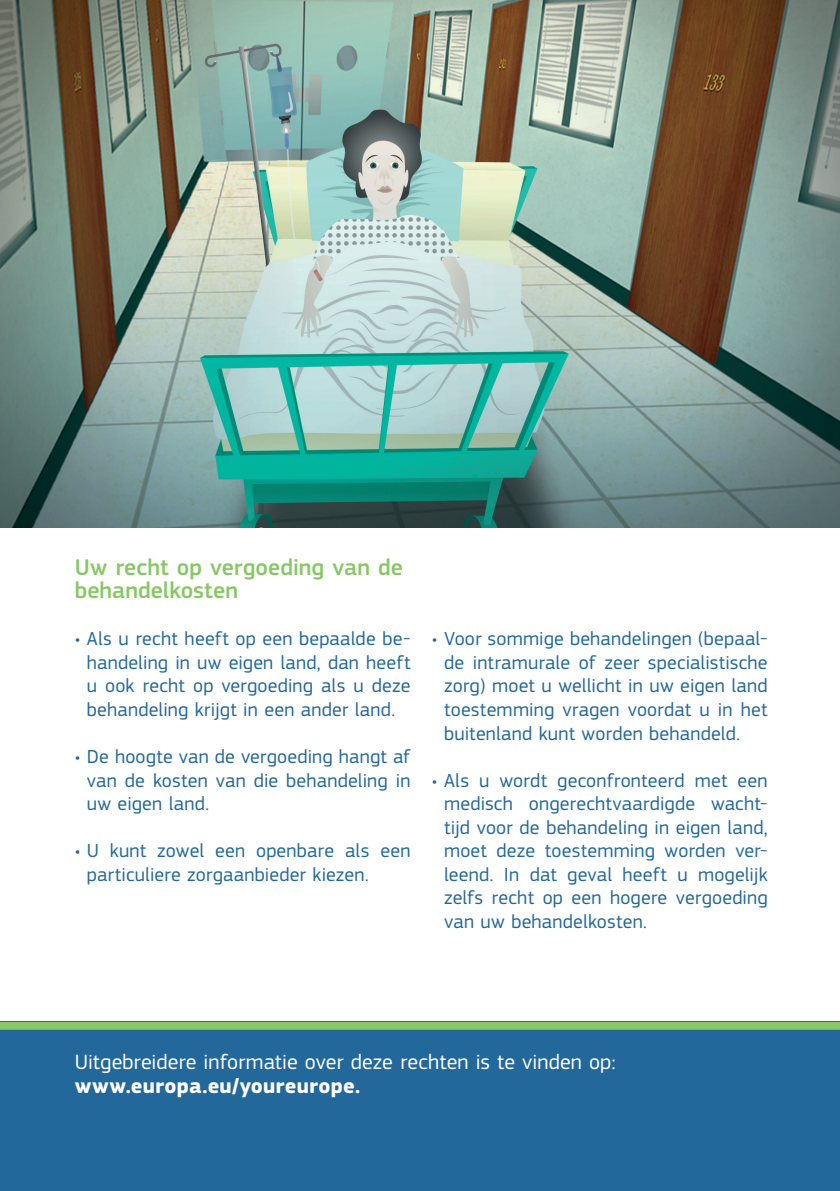
<style>
.page{position:relative;width:840px;height:1191px;background:#fff}
.page>*{position:absolute;margin:0;border:0;box-sizing:border-box;transform-origin:0 0}
.t1{font:500 23.6px/23.6px "EC Square Sans Pro";letter-spacing:.005em;color:#87c765}
.t2{font:21.6px "EC Square Sans Pro";letter-spacing:.005em;color:#fff}
.t3{font:700 21.6px "EC Square Sans Pro";letter-spacing:.01em;color:#fff}
.t4{font:19.6px/23.6px "EC Square Sans Pro";letter-spacing:.01em;color:#23689a;text-align:justify}
</style>
<div class="page">
<div style="left:0;top:1022px;width:839px;height:169px;background:#23689a"></div>
<img style="left:0;top:0;width:839px;height:528px">
<div style="left:0;top:1022px;width:839px;height:7px;background:#87c765"></div>
<p class="t1" style="left:75px;top:556px;width:329px">Uw recht op vergoeding van de behandelkosten</p>
<p class="t4" style="left:87px;top:627px;width:325px;text-indent:-12px">• Als u recht heeft op een bepaalde be&shy;handeling in uw eigen land, dan heeft u ook recht op vergoeding als u deze behandeling krijgt in een ander land.</p>
<p class="t4" style="left:87px;top:745px;width:325px;text-indent:-12px">• De hoogte van de vergoeding hangt af van de kosten van die behandeling in uw eigen land.</p>
<p class="t4" style="left:87px;top:839px;width:325px;text-indent:-12px">• U kunt zowel een openbare als een particuliere zorgaanbieder kiezen.</p>
<p class="t4" style="left:444px;top:627px;width:325px;text-indent:-12px">• Voor sommige behandelingen (bepaal&shy;de intramurale of zeer specialistische zorg) moet u wellicht in uw eigen land toestemming vragen voordat u in het buitenland kunt worden behandeld.</p>
<p class="t4" style="left:444px;top:768px;width:325px;text-indent:-12px">• Als u wordt geconfronteerd met een medisch ongerechtvaardigde wacht&shy;tijd voor de behandeling in eigen land, moet deze toestemming worden ver&shy;leend. In dat geval heeft u mogelijk zelfs recht op een hogere vergoeding van uw behandelkosten.</p>
<p class="t2" style="left:75px;top:1049px;width:542px">Uitgebreidere informatie over deze rechten is te vinden op:</p>
<p class="t3" style="left:75px;top:1072px;width:287px">www.europa.eu/youreurope.</p>
</div>
